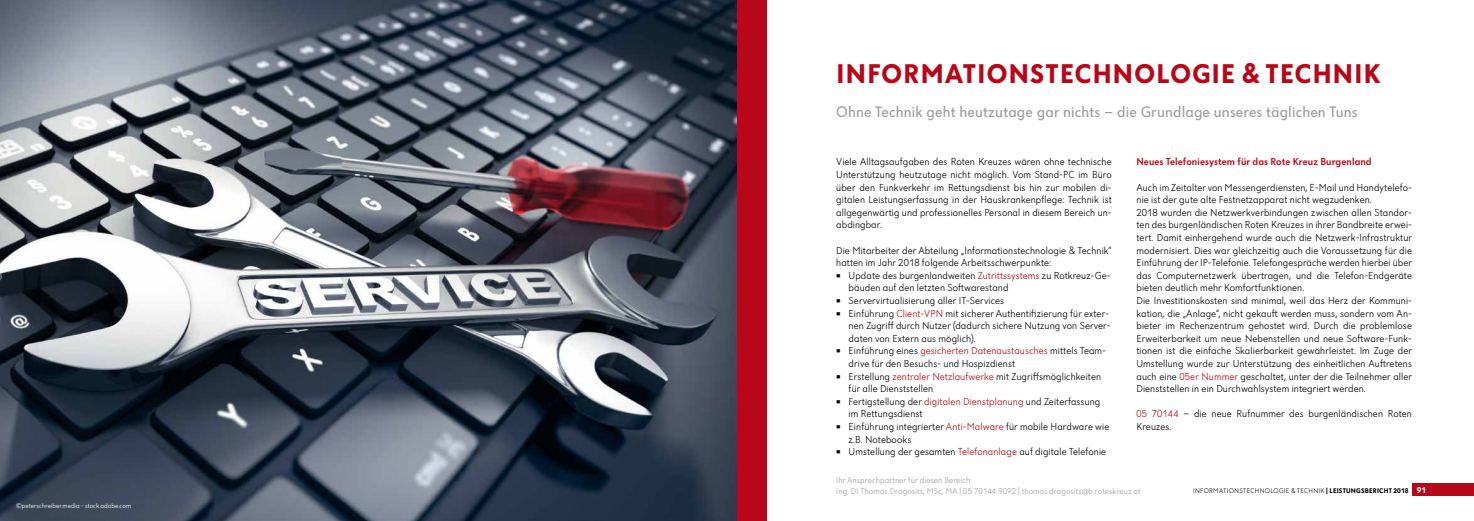
<style>
.page{position:relative;width:1474px;height:521px;background:#fff}
.page>*{position:absolute;margin:0;border:0;box-sizing:border-box;transform-origin:0 0}
.t1{font:700 28px "Dunant";letter-spacing:.045em;color:#b80718}
.t2{font:15.75px "Dunant";letter-spacing:.01em;color:#9c9e9f}
.t3{font:300 10.5px/12.6px "Dunant";letter-spacing:.01em;color:#000}
.t4{font:500 10.5px "Dunant";letter-spacing:.01em;color:#b80718}
.t5{font:300 8.75px/10.5px "Dunant";letter-spacing:.01em;color:#9c9e9f}
.t6{font:700 8.75px "Dunant";color:#fff}
.t7{font:300 7px "Dunant";letter-spacing:.035em;color:#000}
.t8{font:300 7px "Dunant";color:#fff}
.s1{font-family:"Dunant Signs";font-weight:400;font-size:9.19px}
.s2{color:#b80718}
.s3{font-weight:700}
</style>
<div class="page">
<div style="left:1411px;top:484px;width:62px;height:12px;background:#b80718"></div>
<div style="left:737px;top:0;width:29px;height:521px;background:#b80718"></div>
<img style="left:0;top:0;width:737px;height:521px">
<p class="t8" style="left:16px;top:502px;width:116px">©peterschreiber.media - stock.adobe.com</p>
<h1 class="t1" style="left:836px;top:58px;width:545px">INFORMATIONSTECHNOLOGIE &amp; TECHNIK</h1>
<h2 class="t2" style="left:836px;top:103px;width:523px">Ohne Technik geht heutzutage gar nichts – die Grundlage unseres täglichen Tuns</h2>
<p class="t3" style="left:836px;top:156px;width:277px;text-align:justify">Viele Alltagsaufgaben des Roten Kreuzes wären ohne technische Unterstützung heutzutage nicht möglich. Vom Stand-PC im Büro über den Funkverkehr im Rettungsdienst bis hin zur mobilen di&shy;gitalen Leistungserfassung in der Hauskrankenpflege: Technik ist allgegenwärtig und professionelles Personal in diesem Bereich un&shy;abdingbar.</p>
<p class="t3" style="left:836px;top:244px;width:277px">Die Mitarbeiter der Abteilung „Informationstechnologie &amp; Technik“</p>
<p class="t3" style="left:836px;top:256px;width:216px">hatten im Jahr 2018 folgende Arbeitsschwerpunkte:</p>
<p class="t3" style="left:836px;top:269px;width:276px"><span class="s1">B</span> Update des burgenlandweiten <span class="s2">Zutrittssystems</span> zu Rotkreuz-Ge-</p>
<p class="t3" style="left:848px;top:282px;width:161px">bäuden auf den letzten Softwarestand</p>
<p class="t3" style="left:836px;top:294px;width:169px"><span class="s1">B</span> Servervirtualisierung aller IT-Services</p>
<p class="t3" style="left:836px;top:307px;width:274px"><span class="s1">B</span> Einführung <span class="s2">Client-VPN</span> mit sicherer Authentifizierung für exter-</p>
<p class="t3" style="left:848px;top:319px;width:263px">nen Zugriff durch Nutzer (dadurch sichere Nutzung von Server-</p>
<p class="t3" style="left:848px;top:332px;width:128px">daten von Extern aus möglich).</p>
<p class="t3" style="left:836px;top:345px;width:270px"><span class="s1">B</span> Einführung eines <span class="s2">gesicherten Datenaustausches</span> mittels Team-</p>
<p class="t3" style="left:848px;top:357px;width:168px">drive für den Besuchs- und Hospizdienst</p>
<p class="t3" style="left:836px;top:370px;width:266px"><span class="s1">B</span> Erstellung <span class="s2">zentraler Netzlaufwerke</span> mit Zugriffsmöglichkeiten</p>
<p class="t3" style="left:848px;top:382px;width:86px">für alle Dienststellen</p>
<p class="t3" style="left:836px;top:395px;width:266px"><span class="s1">B</span> Fertigstellung der <span class="s2">digitalen Dienstplanung</span> und Zeiterfassung</p>
<p class="t3" style="left:848px;top:408px;width:75px">im Rettungsdienst</p>
<p class="t3" style="left:836px;top:420px;width:275px"><span class="s1">B</span> Einführung integrierter <span class="s2">Anti-Malware</span> für mobile Hardware wie</p>
<p class="t3" style="left:848px;top:433px;width:64px">z.B. Notebooks</p>
<p class="t3" style="left:836px;top:445px;width:271px"><span class="s1">B</span> Umstellung der gesamten <span class="s2">Telefonanlage</span> auf digitale Telefonie</p>
<p class="t4" style="left:1136px;top:156px;width:237px">Neues Telefoniesystem für das Rote Kreuz Burgenland</p>
<p class="t3" style="left:1136px;top:181px;width:277px">Auch im Zeitalter von Messengerdiensten, E-Mail und Handytelefo&shy;nie ist der gute alte Festnetzapparat nicht wegzudenken.<br>2018 wurden die Netzwerkverbindungen zwischen allen Standor&shy;ten des burgenländischen Roten Kreuzes in ihrer Bandbreite erwei&shy;tert. Damit einhergehend wurde auch die Netzwerk-Infrastruktur modernisiert. Dies war gleichzeitig auch die Voraussetzung für die Einführung der IP-Telefonie. Telefongespräche werden hierbei über das Computernetzwerk übertragen, und die Telefon-Endgeräte bieten deutlich mehr Komfortfunktionen.<br>Die Investitionskosten sind minimal, weil das Herz der Kommuni&shy;kation, die „Anlage“, nicht gekauft werden muss, sondern vom An&shy;bieter im Rechenzentrum gehostet wird. Durch die problemlose Erweiterbarkeit um neue Nebenstellen und neue Software-Funk&shy;tionen ist die einfache Skalierbarkeit gewährleistet. Im Zuge der Umstellung wurde zur Unterstützung des einheitlichen Auftretens auch eine <span class="s2">05er Nummer</span> geschaltet, unter der die Teilnehmer aller Dienststellen in ein Durchwahlsystem integriert werden.</p>
<p class="t3" style="left:1136px;top:408px;width:277px"><span class="s2">05 70144</span> – die neue Rufnummer des burgenländischen Roten<br>Kreuzes.</p>
<p class="t5" style="left:836px;top:475px;width:306px">Ihr Ansprechpartner für diesen Bereich:<br>Ing. DI Thomas Dragosits, MSc, MA | 05 70144 9092 | thomas.dragosits@b.roteskreuz.at</p>
<p class="t7" style="left:1193px;top:486px;width:217px">INFORMATIONSTECHNOLOGIE &amp; TECHNIK <span class="s3">| LEISTUNGSBERICHT 2018</span></p>
<p class="t6" style="left:1416px;top:485px;width:11px">91</p>
</div>
